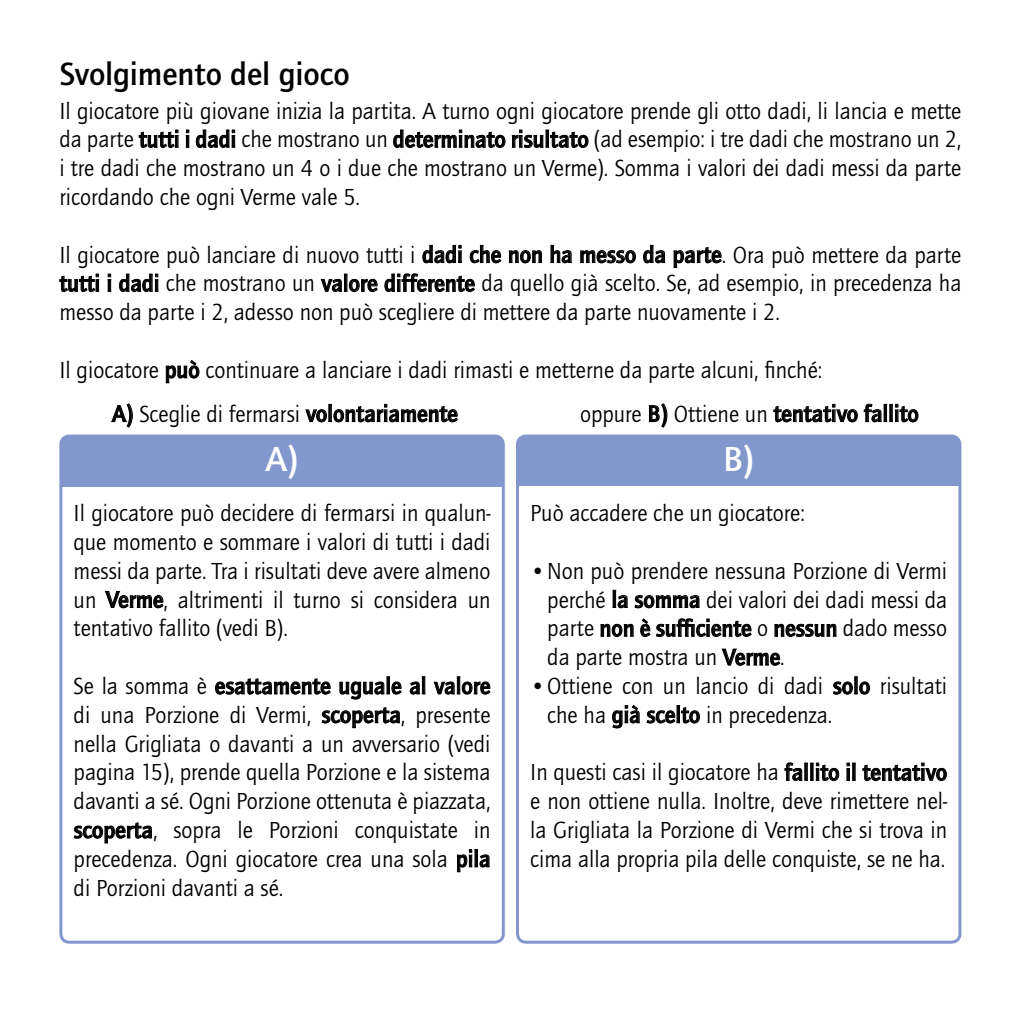
<style>
.page{position:relative;width:1021px;height:1021px;background:#fff}
.page>*{position:absolute;margin:0;border:0;box-sizing:border-box;transform-origin:0 0}
.t1{font:700 36px "Quay Itc T";color:#fff}
.t2{font:700 33px "Quay Itc T";letter-spacing:-.005em;color:#000}
.t3{font:24px/28.8px "Quay Itc T";color:#000;text-align:justify;scale:.96 1}
.t4{font:700 24px "Quay Itc T";color:#000;scale:.96 1}
.s1{font-weight:700}
.s2{font-weight:400}
</style>
<div class="page">
<div style="left:61px;top:436px;width:442px;height:50px;background:#8298cd"></div>
<div style="left:59px;top:434px;width:446px;height:509px;border:3px solid #8298cd;border-radius:9px"></div>
<div style="left:517px;top:436px;width:442px;height:49px;background:#8298cd"></div>
<div style="left:516px;top:434px;width:445px;height:509px;border:3px solid #8298cd;border-radius:9px"></div>
<svg style="left:139px;top:129px;width:40px;height:19px"></svg>
<svg style="left:186px;top:129px;width:3px;height:19px"></svg>
<svg style="left:196px;top:129px;width:39px;height:19px"></svg>
<svg style="left:393px;top:129px;width:112px;height:19px"></svg>
<svg style="left:511px;top:129px;width:77px;height:19px"></svg>
<svg style="left:422px;top:245px;width:40px;height:18px"></svg>
<svg style="left:469px;top:245px;width:32px;height:18px"></svg>
<svg style="left:508px;top:250px;width:34px;height:13px"></svg>
<svg style="left:550px;top:245px;width:21px;height:18px"></svg>
<svg style="left:580px;top:250px;width:56px;height:13px"></svg>
<svg style="left:643px;top:245px;width:22px;height:18px"></svg>
<svg style="left:673px;top:247px;width:49px;height:21px"></svg>
<svg style="left:59px;top:273px;width:40px;height:19px"></svg>
<svg style="left:107px;top:273px;width:4px;height:19px"></svg>
<svg style="left:119px;top:273px;width:39px;height:19px"></svg>
<svg style="left:320px;top:273px;width:58px;height:19px"></svg>
<svg style="left:384px;top:273px;width:91px;height:19px"></svg>
<svg style="left:166px;top:360px;width:33px;height:23px"></svg>
<svg style="left:111px;top:403px;width:22px;height:25px"></svg>
<svg style="left:305px;top:404px;width:153px;height:18px"></svg>
<svg style="left:648px;top:403px;width:19px;height:25px"></svg>
<svg style="left:773px;top:404px;width:84px;height:18px"></svg>
<svg style="left:863px;top:403px;width:55px;height:19px"></svg>
<svg style="left:105px;top:591px;width:59px;height:17px"></svg>
<svg style="left:215px;top:678px;width:116px;height:16px"></svg>
<svg style="left:339px;top:676px;width:63px;height:23px"></svg>
<svg style="left:409px;top:676px;width:16px;height:18px"></svg>
<svg style="left:433px;top:676px;width:57px;height:18px"></svg>
<svg style="left:321px;top:707px;width:79px;height:21px"></svg>
<svg style="left:74px;top:822px;width:78px;height:21px"></svg>
<svg style="left:457px;top:849px;width:32px;height:23px"></svg>
<svg style="left:612px;top:589px;width:15px;height:19px"></svg>
<svg style="left:634px;top:595px;width:65px;height:13px"></svg>
<svg style="left:600px;top:623px;width:33px;height:14px"></svg>
<svg style="left:640px;top:618px;width:112px;height:19px"></svg>
<svg style="left:774px;top:623px;width:62px;height:14px"></svg>
<svg style="left:721px;top:648px;width:59px;height:18px"></svg>
<svg style="left:833px;top:676px;width:37px;height:18px"></svg>
<svg style="left:612px;top:704px;width:27px;height:24px"></svg>
<svg style="left:646px;top:705px;width:54px;height:18px"></svg>
<svg style="left:784px;top:762px;width:55px;height:19px"></svg>
<svg style="left:846px;top:762px;width:9px;height:19px"></svg>
<svg style="left:862px;top:762px;width:84px;height:19px"></svg>
<h2 class="t2" style="left:59px;top:55px;width:292px">Svolgimento del gioco</h2>
<p class="t3" style="left:59px;top:96px;width:941px">Il giocatore più giovane inizia la partita. A turno ogni giocatore prende gli otto dadi, li lancia e mette da parte <span class="s1">tutti i dadi</span> che mostrano un <span class="s1">determinato risultato</span> (ad esempio: i tre dadi che mostrano un 2, i tre dadi che mostrano un 4 o i due che mostrano un Verme). Somma i valori dei dadi messi da parte ricordando che ogni Verme vale 5.</p>
<p class="t3" style="left:59px;top:240px;width:941px">Il giocatore può lanciare di nuovo tutti i <span class="s1">dadi che non ha messo da parte</span>. Ora può mettere da parte <span class="s1">tutti i dadi</span> che mostrano un <span class="s1">valore differente</span> da quello già scelto. Se, ad esempio, in precedenza ha messo da parte i 2, adesso non può scegliere di mettere da parte nuovamente i 2.</p>
<p class="t3" style="left:59px;top:355px;width:796px">Il giocatore <span class="s1">può</span> continuare a lanciare i dadi rimasti e metterne da parte alcuni, finché:</p>
<p class="t4" style="left:112px;top:399px;width:362px">A) <span class="s2">Sceglie di fermarsi</span> volontariamente</p>
<p class="t4" style="left:580px;top:399px;width:354px"><span class="s2">oppure</span> B) <span class="s2">Ottiene un</span> tentativo fallito</p>
<h1 class="t1" style="left:265px;top:437px;width:35px">A)</h1>
<h1 class="t1" style="left:723px;top:437px;width:33px">B)</h1>
<p class="t3" style="left:74px;top:498px;width:436px">Il giocatore può decidere di fermarsi in qualun&shy;que momento e sommare i valori di tutti i dadi messi da parte. Tra i risultati deve avere almeno un <span class="s1">Verme</span>, altrimenti il turno si considera un tentativo fallito (vedi B).</p>
<p class="t3" style="left:74px;top:671px;width:436px">Se la somma è <span class="s1">esattamente uguale al valore </span>di una Porzione di Vermi, <span class="s1">scoperta</span>, presente nella Grigliata o davanti a un avversario (vedi pagina 15), prende quella Porzione e la sistema davanti a sé. Ogni Porzione ottenuta è piazzata, <span class="s1">scoperta</span>, sopra le Porzioni conquistate in precedenza. Ogni giocatore crea una sola <span class="s1">pila </span>di Porzioni davanti a sé.</p>
<p class="t3" style="left:530px;top:498px;width:288px">Può accadere che un giocatore:</p>
<p class="t3" style="left:547px;top:556px;width:418px;text-indent:-17px">•Non può prendere nessuna Porzione di Vermi perché <span class="s1">la somma</span> dei valori dei dadi messi da parte <span class="s1">non è sufficiente</span> o <span class="s1">nessun</span> dado messo da parte mostra un <span class="s1">Verme</span>.</p>
<p class="t3" style="left:547px;top:671px;width:418px;text-indent:-17px">•Ottiene con un lancio di dadi <span class="s1">solo</span> risultati che ha <span class="s1">già scelto</span> in precedenza.</p>
<p class="t3" style="left:530px;top:757px;width:436px">In questi casi il giocatore ha <span class="s1">fallito il tentativo </span>e non ottiene nulla. Inoltre, deve rimettere nel&shy;la Grigliata la Porzione di Vermi che si trova in cima alla propria pila delle conquiste, se ne ha.</p>
</div>
